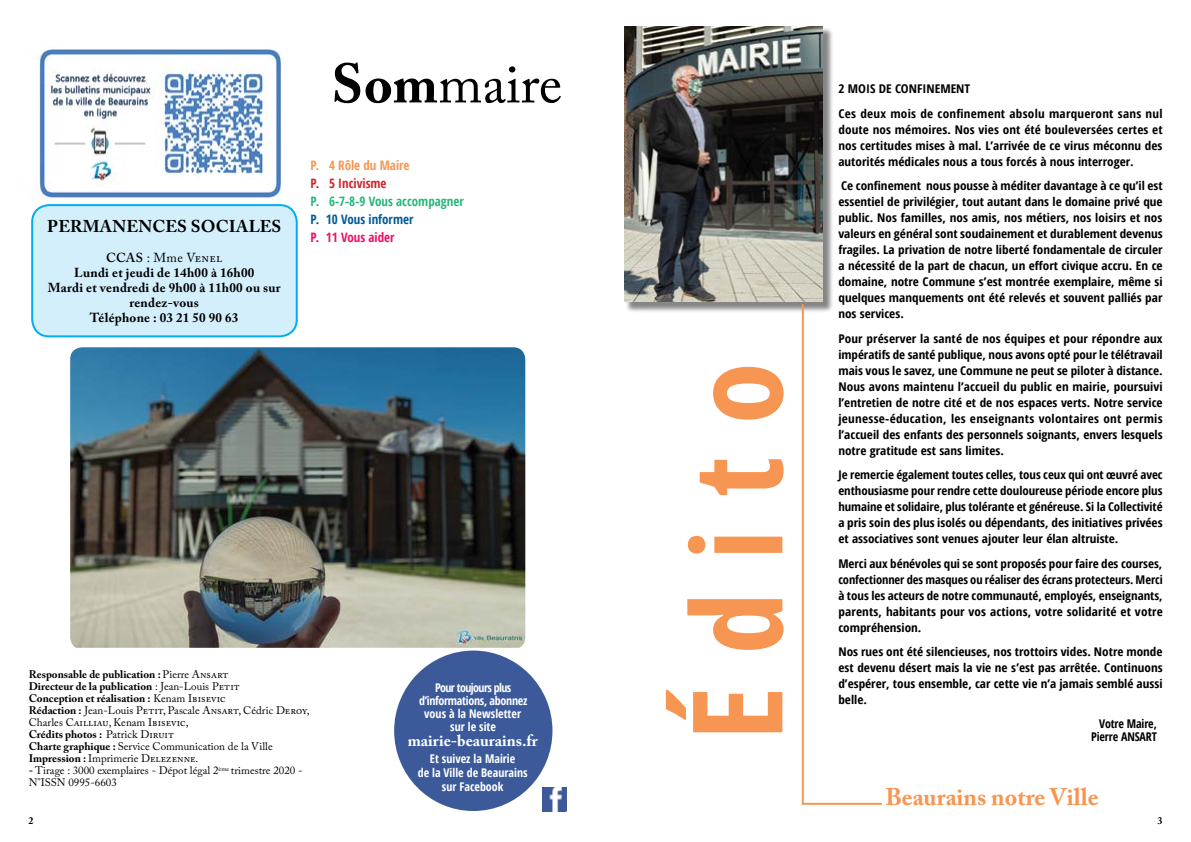
<style>
.page{position:relative;width:1191px;height:842px;background:#fff}
.page>*{position:absolute;margin:0;border:0;box-sizing:border-box;transform-origin:0 0}
.t1{font:700 condensed 125px "Open Sans";letter-spacing:.26em;color:#f79552}
.t2{font:55px "Adobe Caslon Pro";color:#000}
.t3{font:700 24px "Adobe Caslon Pro";color:#f79552}
.t4{font:700 17px "Adobe Caslon Pro";letter-spacing:.015em;color:#000}
.t5{font:700 16px "Adobe Caslon Pro";color:#fff}
.t6{font:700 13px/15px "Adobe Caslon Pro";letter-spacing:.02em;color:#000;text-align:center}
.t7{font:700 condensed 13px "Open Sans";color:#28b67a}
.t8{font:700 condensed 13px "Open Sans";color:#005a96}
.t9{font:700 condensed 13px "Open Sans";color:#f79552}
.t10{font:700 condensed 13px "Open Sans";color:#ed0f68}
.t11{font:700 condensed 13px "Open Sans";color:#d2232a}
.t12{font:700 condensed 12px/16px "Open Sans";color:#000;text-align:justify;scale:1.1 1}
.t13{font:700 condensed 12px/16px "Open Sans";color:#000;text-align:justify;scale:1.07 1}
.t14{font:700 condensed 12px/16px "Open Sans";color:#000;text-align:justify;scale:1.09 1}
.t15{font:700 condensed 12px/24.5px "Open Sans";letter-spacing:.02em;color:#000;scale:1.1 1}
.t16{font:700 condensed 12px/13px "Open Sans";letter-spacing:-.025em;color:#fff;text-align:center}
.t17{font:700 condensed 12px/14px "Open Sans";color:#fff;text-align:center}
.t18{font:700 condensed 12px/13px "Open Sans";color:#000;text-align:right}
.t19{font:11px/12px "Adobe Caslon Pro";color:#000}
.t20{font:700 10px "Adobe Caslon Pro";color:#000}
.s1{font-weight:600}
.s2{font-weight:400}
.s3{font-weight:700}
</style>
<div class="page">
<div style="left:394px;top:650px;width:158px;height:161px;background:#3c5a9a;border-radius:50%"></div>
<img style="left:542px;top:788px;width:24px;height:24px">
<div style="left:32px;top:205px;width:265px;height:131px;background:#d4effc;border-radius:17px"></div>
<div style="left:31px;top:204px;width:267px;height:133px;border:2px solid #00aeef;border-radius:17px"></div>
<img style="left:37px;top:46px;width:247px;height:153px">
<div style="left:625px;top:28px;width:208px;height:285px;background:#000;opacity:.48"></div>
<img style="left:624px;top:27px;width:198px;height:275px">
<hr style="left:802px;top:304px;width:2px;height:500px;background:#f79552">
<hr style="left:802px;top:803px;width:80px;height:2px;background:#f79552">
<img style="left:70px;top:347px;width:455px;height:301px">
<h3 class="t4" style="left:47px;top:217px;width:236px">PERMANENCES SOCIALES</h3>
<p class="t6" style="left:48px;top:250px;width:234px"><span class="s1">CCAS</span> <span class="s2">: Mme Venel<br></span>Lundi et jeudi de 14h00 à 16h00<br>Mardi et vendredi de 9h00 à 11h00 ou sur rendez-vous<br>Téléphone : 03 21 50 90 63</p>
<h2 class="t2" style="left:331px;top:51px;width:232px"><span class="s3">Som</span>maire</h2>
<p class="t9" style="left:310px;top:156px;width:101px">P. 4 Rôle du Maire</p>
<p class="t11" style="left:310px;top:174px;width:78px">P. 5 Incivisme</p>
<p class="t7" style="left:310px;top:192px;width:155px">P. 6-7-8-9 Vous accompagner</p>
<p class="t8" style="left:310px;top:210px;width:104px">P. 10 Vous informer</p>
<p class="t10" style="left:310px;top:228px;width:86px">P. 11 Vous aider</p>
<p class="t19" style="left:29px;top:669px;width:282px"><span class="s3">Responsable de publication :</span> Pierre Ansart<br><span class="s3">Directeur de la publication</span> : Jean-Louis Petit<br><span class="s3">Conception et réalisation :</span> Kenam Ibisevic<br><span class="s3">Rédaction :</span> Jean-Louis Petit, Pascale Ansart, Cédric Deroy, Charles Cailliau, Kenam Ibisevic,<br><span class="s3">Crédits photos :</span> Patrick Diruit<br><span class="s3">Charte graphique :</span> Service Communication de la Ville <span class="s3">Impression :</span> Imprimerie Delezenne.</p>
<p class="t19" style="left:29px;top:765px;width:275px"><span class="s3">-</span> Tirage : 3000 exemplaires - Dépot légal 2<sup>ème</sup> trimestre 2020 -<br>N°ISSN 0995-6603</p>
<p class="t16" style="left:419px;top:680px;width:110px">Pour toujours plus d’informations, abonnez vous à la Newsletter sur le site</p>
<h3 class="t5" style="left:408px;top:731px;width:131px">mairie-beaurains.fr</h3>
<p class="t17" style="left:418px;top:751px;width:111px">Et suivez la Mairie<br>de la Ville de Beaurains sur Facebook</p>
<h1 class="t1" style="left:649px;top:740px;width:379px;rotate:-90deg">Édito</h1>
<p class="t15" style="left:838px;top:76px;width:296px">2 MOIS DE CONFINEMENT<br>Ces deux mois de confinement absolu marqueront sans nul</p>
<p class="t12" style="left:838px;top:121px;width:296px">doute nos mémoires. Nos vies ont été bouleversées certes et nos certitudes mises à mal. L’arrivée de ce virus méconnu des autorités médicales nous a tous forcés à nous interroger.</p>
<p class="t12" style="left:838px;top:178px;width:296px">Ce confinement nous pousse à méditer davantage à ce qu’il est essentiel de privilégier, tout autant dans le domaine privé que public. Nos familles, nos amis, nos métiers, nos loisirs et nos valeurs en général sont soudainement et durablement devenus fragiles. La privation de notre liberté fondamentale de circuler a nécessité de la part de chacun, un effort civique accru. En ce domaine, notre Commune s’est montrée exemplaire, même si quelques manquements ont été relevés et souvent palliés par nos services.</p>
<p class="t12" style="left:838px;top:330px;width:296px">Pour préserver la santé de nos équipes et pour répondre aux impératifs de santé publique, nous avons opté pour le télétravail mais vous le savez, une Commune ne peut se piloter à distance.<br>Nous avons maintenu l’accueil du public en mairie, poursuivi l’entretien de notre cité et de nos espaces verts. Notre service jeunesse-éducation, les enseignants volontaires ont permis l’accueil des enfants des personnels soignants, envers lesquels notre gratitude est sans limites.</p>
<p class="t13" style="left:838px;top:467px;width:304px">Je remercie également toutes celles, tous ceux qui ont œuvré avec enthousiasme pour rendre cette douloureuse période encore plus humaine et solidaire, plus tolérante et généreuse. Si la Collectivité a pris soin des plus isolés ou dépendants, des initiatives privées et associatives sont venues ajouter leur élan altruiste.</p>
<p class="t14" style="left:838px;top:555px;width:299px">Merci aux bénévoles qui se sont proposés pour faire des courses, confectionner des masques ou réaliser des écrans protecteurs. Merci à tous les acteurs de notre communauté, employés, enseignants, parents, habitants pour vos actions, votre solidarité et votre compréhension.</p>
<p class="t12" style="left:838px;top:644px;width:296px">Nos rues ont été silencieuses, nos trottoirs vides. Notre monde est devenu désert mais la vie ne s’est pas arrêtée. Continuons d’espérer, tous ensemble, car cette vie n’a jamais semblé aussi belle.</p>
<p class="t18" style="left:1091px;top:717px;width:67px">Votre Maire,<br>Pierre ANSART</p>
<h3 class="t3" style="left:885px;top:783px;width:215px">Beaurains notre Ville</h3>
<p class="t20" style="left:28px;top:815px;width:6px">2</p>
<p class="t20" style="left:1157px;top:815px;width:6px">3</p>
</div>
